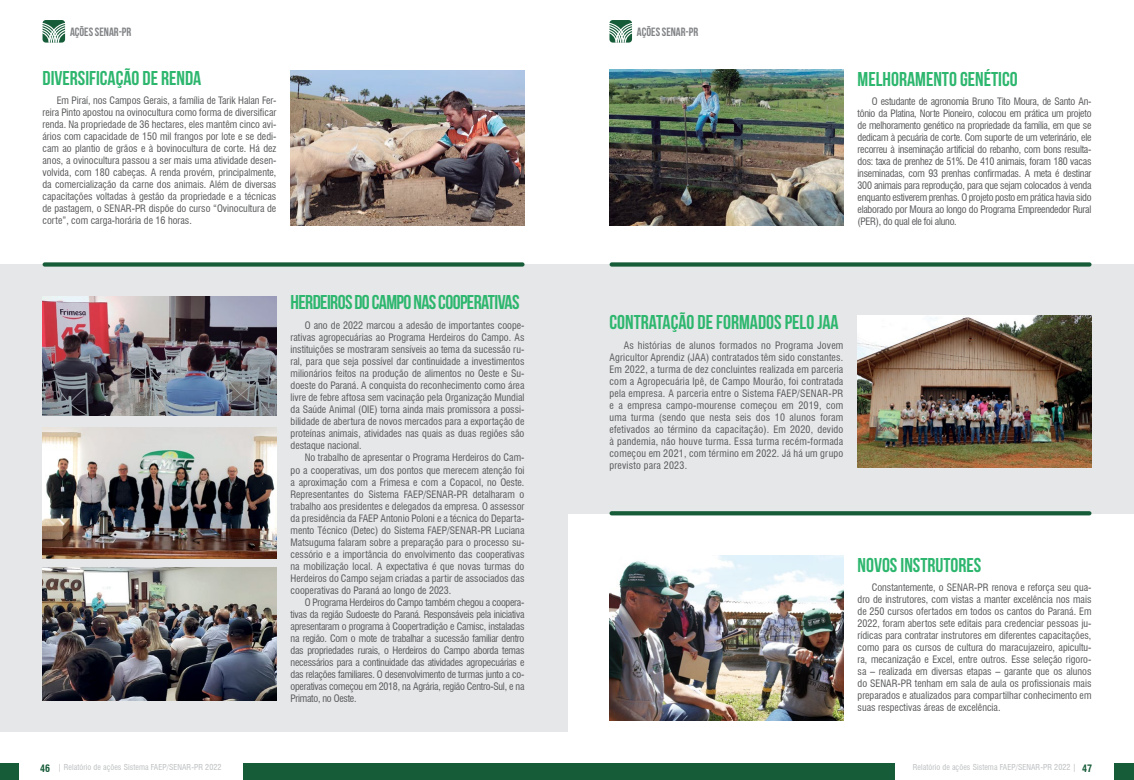
<style>
.page{position:relative;width:1134px;height:780px;background:#fff}
.page>*{position:absolute;margin:0;border:0;box-sizing:border-box;transform-origin:0 0}
.t1{font:700 20px "Bebas Neue";color:#2db66e}
.t2{font:700 20px "Bebas Neue";letter-spacing:-.03em;color:#2db66e}
.t3{font:700 12px "Bebas Neue";color:#808285}
.t4{font:condensed 10px/12px "Swiss 721 BT";color:#58595b;text-align:justify}
.t5{font:condensed 8px "Swiss 721 BT";letter-spacing:.01em;color:#bcbec0}
.s1{font-weight:700;font-size:10px;color:#165c39}
</style>
<div class="page">
<div style="left:243px;top:762px;width:651px;height:18px;background:#165c39"></div>
<div style="left:0;top:762px;width:19px;height:18px;background:#165c39"></div>
<div style="left:1114px;top:762px;width:20px;height:18px;background:#165c39"></div>
<div style="left:0;top:264px;width:567px;height:467px;background:#e6e7e8"></div>
<div style="left:43px;top:20px;width:22px;height:23px;background:#165c39;border-radius:3px"></div>
<svg style="left:42px;top:22px;width:24px;height:21px"></svg>
<img style="left:291px;top:70px;width:233px;height:155px">
<img style="left:43px;top:296px;width:233px;height:119px">
<svg style="left:43px;top:262px;width:481px;height:4px;background:#2a6a4a"></svg>
<img style="left:43px;top:427px;width:233px;height:131px">
<img style="left:43px;top:567px;width:233px;height:133px">
<div style="left:567px;top:264px;width:567px;height:249px;background:#e6e7e8"></div>
<img style="left:609px;top:70px;width:234px;height:155px">
<div style="left:609px;top:20px;width:23px;height:23px;background:#165c39;border-radius:3px"></div>
<svg style="left:609px;top:22px;width:23px;height:21px"></svg>
<img style="left:857px;top:315px;width:234px;height:153px">
<svg style="left:610px;top:262px;width:481px;height:4px;background:#2a6a4a"></svg>
<svg style="left:609px;top:511px;width:482px;height:4px;background:#1f6240"></svg>
<img style="left:609px;top:555px;width:234px;height:165px">
<p class="t3" style="left:70px;top:25px;width:63px">AÇÕES SENAR-PR</p>
<p class="t3" style="left:637px;top:25px;width:63px">AÇÕES SENAR-PR</p>
<h1 class="t1" style="left:43px;top:67px;width:160px">DIVERSIFICAÇÃO DE RENDA</h1>
<h1 class="t1" style="left:857px;top:68px;width:162px">MELHORAMENTO GENÉTICO</h1>
<p class="t4" style="left:43px;top:94px;width:235px;text-indent:14px">Em Piraí, nos Campos Gerais, a família de Tarik Halan Fer&shy;reira Pinto apostou na ovinocultura como forma de diversificar renda. Na propriedade de 36 hectares, eles mantêm cinco avi&shy;ários com capacidade de 150 mil frangos por lote e se dedi&shy;cam ao plantio de grãos e à bovinocultura de corte. Há dez anos, a ovinocultura passou a ser mais uma atividade desen&shy;volvida, com 180 cabeças. A renda provém, principalmente, da comercialização da carne dos animais. Além de diversas capacitações voltadas à gestão da propriedade e a técnicas de pastagem, o SENAR-PR dispõe do curso “Ovinocultura de corte”, com carga-horária de 16 horas.</p>
<p class="t4" style="left:857px;top:95px;width:235px;text-indent:14px">O estudante de agronomia Bruno Tito Moura, de Santo An&shy;tônio da Platina, Norte Pioneiro, colocou em prática um projeto de melhoramento genético na propriedade da família, em que se dedicam à pecuária de corte. Com suporte de um veterinário, ele recorreu à inseminação artificial do rebanho, com bons resulta&shy;dos: taxa de prenhez de 51%. De 410 animais, foram 180 vacas inseminadas, com 93 prenhas confirmadas. A meta é destinar 300 animais para reprodução, para que sejam colocados à venda enquanto estiverem prenhas. O projeto posto em prática havia sido elaborado por Moura ao longo do Programa Empreendedor Rural (PER), do qual ele foi aluno.</p>
<h1 class="t2" style="left:291px;top:291px;width:231px">HERDEIROS DO CAMPO NAS COOPERATIVAS</h1>
<p class="t4" style="left:291px;top:320px;width:235px;text-indent:14px">O ano de 2022 marcou a adesão de importantes coope&shy;rativas agropecuárias ao Programa Herdeiros do Campo. As instituições se mostraram sensíveis ao tema da sucessão ru&shy;ral, para que seja possível dar continuidade a investimentos milionários feitos na produção de alimentos no Oeste e Su&shy;doeste do Paraná. A conquista do reconhecimento como área livre de febre aftosa sem vacinação pela Organização Mundial da Saúde Animal (OIE) torna ainda mais promissora a possi&shy;bilidade de abertura de novos mercados para a exportação de proteínas animais, atividades nas quais as duas regiões são destaque nacional.</p>
<p class="t4" style="left:291px;top:452px;width:235px;text-indent:14px">No trabalho de apresentar o Programa Herdeiros do Cam&shy;po a cooperativas, um dos pontos que merecem atenção foi a aproximação com a Frimesa e com a Copacol, no Oeste.<br>Representantes do Sistema FAEP/SENAR-PR detalharam o trabalho aos presidentes e delegados da empresa. O assessor da presidência da FAEP Antonio Poloni e a técnica do Departa&shy;mento Técnico (Detec) do Sistema FAEP/SENAR-PR Luciana Matsuguma falaram sobre a preparação para o processo su&shy;cessório e a importância do envolvimento das cooperativas na mobilização local. A expectativa é que novas turmas do Herdeiros do Campo sejam criadas a partir de associados das cooperativas do Paraná ao longo de 2023.</p>
<p class="t4" style="left:291px;top:596px;width:235px;text-indent:14px">O Programa Herdeiros do Campo também chegou a coopera&shy;tivas da região Sudoeste do Paraná. Responsáveis pela iniciativa apresentaram o programa à Coopertradição e Camisc, instaladas na região. Com o mote de trabalhar a sucessão familiar dentro das propriedades rurais, o Herdeiros do Campo aborda temas necessários para a continuidade das atividades agropecuárias e das relações familiares. O desenvolvimento de turmas junto a co&shy;operativas começou em 2018, na Agrária, região Centro-Sul, e na Primato, no Oeste.</p>
<h1 class="t1" style="left:609px;top:311px;width:231px">CONTRATAÇÃO DE FORMADOS PELO JAA</h1>
<p class="t4" style="left:609px;top:340px;width:235px;text-indent:14px">As histórias de alunos formados no Programa Jovem Agricultor Aprendiz (JAA) contratados têm sido constantes.<br>Em 2022, a turma de dez concluintes realizada em parceria com a Agropecuária Ipê, de Campo Mourão, foi contratada pela empresa. A parceria entre o Sistema FAEP/SENAR-PR e a empresa campo-mourense começou em 2019, com uma turma (sendo que nesta seis dos 10 alunos foram efetivados ao término da capacitação). Em 2020, devido à pandemia, não houve turma. Essa turma recém-formada começou em 2021, com término em 2022. Já há um grupo previsto para 2023.</p>
<h1 class="t1" style="left:857px;top:553px;width:125px">NOVOS INSTRUTORES</h1>
<p class="t4" style="left:857px;top:581px;width:235px;text-indent:14px">Constantemente, o SENAR-PR renova e reforça seu qua&shy;dro de instrutores, com vistas a manter excelência nos mais de 250 cursos ofertados em todos os cantos do Paraná. Em 2022, foram abertos sete editais para credenciar pessoas ju&shy;rídicas para contratar instrutores em diferentes capacitações, como para os cursos de cultura do maracujazeiro, apicultu&shy;ra, mecanização e Excel, entre outros. Esse seleção rigoro&shy;sa – realizada em diversas etapas – garante que os alunos do SENAR-PR tenham em sala de aula os profissionais mais preparados e atualizados para compartilhar conhecimento em suas respectivas áreas de excelência.</p>
<p class="t5" style="left:40px;top:762px;width:183px"><span class="s1">46</span> | Relatório de ações Sistema FAEP/SENAR-PR 2022</p>
<p class="t5" style="left:913px;top:762px;width:181px">Relatório de ações Sistema FAEP/SENAR-PR 2022 | <span class="s1">47</span></p>
</div>
